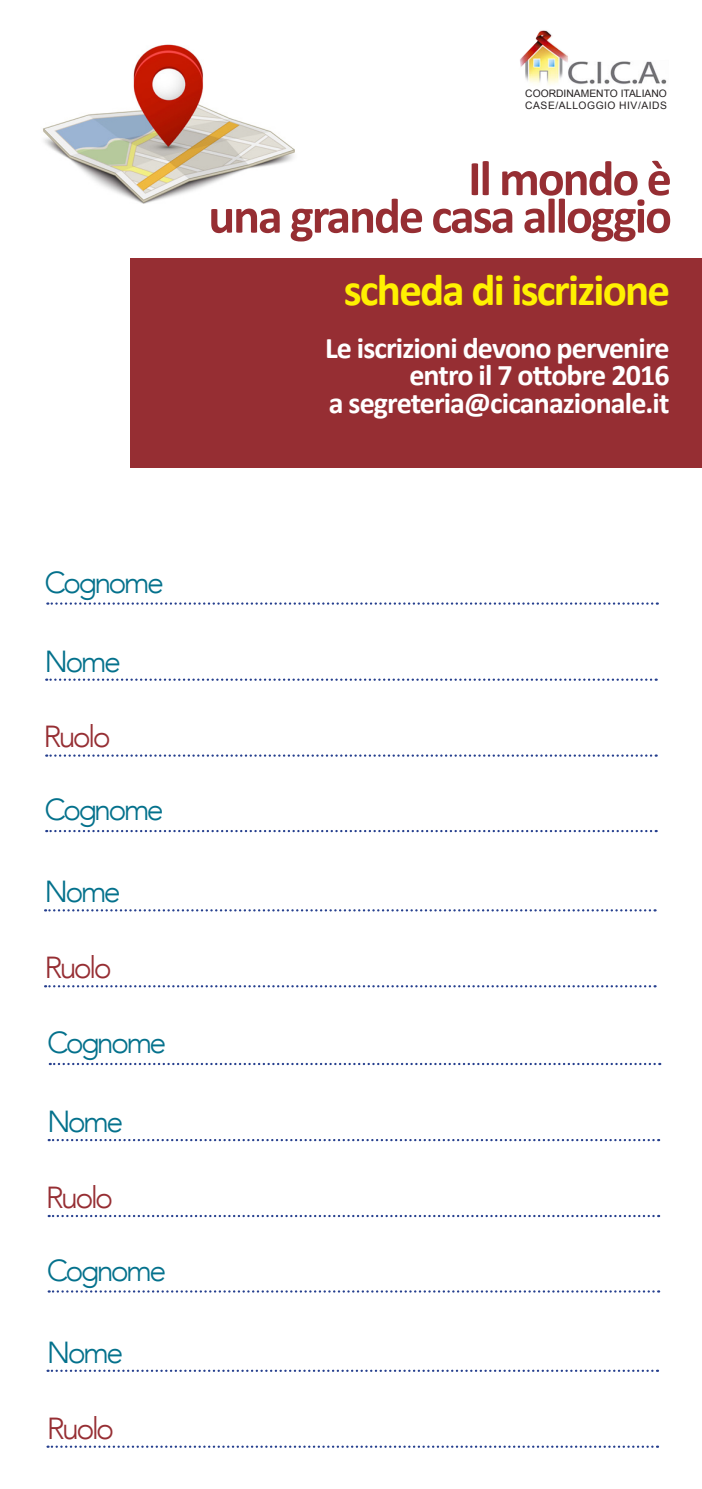
<style>
.page{position:relative;width:702px;height:1489px;background:#fff}
.page>*{position:absolute;margin:0;border:0;box-sizing:border-box;transform-origin:0 0}
.t1{font:700 50px/37.5px "Calibri";letter-spacing:-.04em;color:#962e33;text-align:right}
.t2{font:700 45px "Calibri";letter-spacing:-.04em;color:#fff101}
.t3{font:300 30.25px "Avenir";letter-spacing:-.09em;color:#04718c}
.t4{font:300 30.25px "Avenir";letter-spacing:-.09em;color:#962e33}
.t5{font:700 30px "Calibri";letter-spacing:-.03em;color:#fff}
.t6{font:10.25px "Arial";color:#231f20}
.t7{font:10.25px "Arial";letter-spacing:.05em;color:#231f20}
</style>
<div class="page">
<div style="left:131px;top:258px;width:571px;height:210px;background:#962e33"></div>
<img style="left:525px;top:74px;width:142px;height:11px">
<img style="left:520px;top:30px;width:137px;height:44px">
<svg style="left:50px;top:1062px;width:610px;height:3px"></svg>
<svg style="left:49px;top:1139px;width:610px;height:2px"></svg>
<svg style="left:49px;top:1214px;width:610px;height:2px"></svg>
<svg style="left:49px;top:1290px;width:610px;height:2px"></svg>
<svg style="left:48px;top:1369px;width:610px;height:2px"></svg>
<svg style="left:48px;top:1445px;width:610px;height:2px"></svg>
<svg style="left:47px;top:602px;width:610px;height:2px"></svg>
<svg style="left:46px;top:678px;width:610px;height:2px"></svg>
<svg style="left:46px;top:754px;width:610px;height:2px"></svg>
<svg style="left:46px;top:830px;width:610px;height:2px"></svg>
<svg style="left:45px;top:909px;width:610px;height:2px"></svg>
<svg style="left:45px;top:985px;width:610px;height:2px"></svg>
<img style="left:43px;top:44px;width:252px;height:160px">
<p class="t6" style="left:525px;top:86px;width:143px">COORDINAMENTO ITALIANO</p>
<p class="t7" style="left:525px;top:99px;width:143px">CASE/ALLOGGIO HIV/AIDS</p>
<p class="t1" style="left:208px;top:160px;width:465px">Il mondo è<br>una grande casa alloggio</p>
<p class="t2" style="left:344px;top:262px;width:328px">scheda di iscrizione</p>
<p class="t5" style="left:325px;top:329px;width:346px">Le iscrizioni devono pervenire</p>
<p class="t5" style="left:409px;top:356px;width:261px">entro il 7 ottobre 2016</p>
<p class="t5" style="left:329px;top:384px;width:342px">a segreteria@cicanazionale.it</p>
<p class="t3" style="left:45px;top:564px;width:121px">Cognome</p>
<p class="t3" style="left:45px;top:643px;width:78px">Nome</p>
<p class="t4" style="left:43px;top:719px;width:69px">Ruolo</p>
<p class="t3" style="left:44px;top:792px;width:121px">Cognome</p>
<p class="t3" style="left:44px;top:873px;width:78px">Nome</p>
<p class="t4" style="left:44px;top:949px;width:69px">Ruolo</p>
<p class="t3" style="left:47px;top:1024px;width:121px">Cognome</p>
<p class="t3" style="left:47px;top:1103px;width:78px">Nome</p>
<p class="t4" style="left:46px;top:1179px;width:69px">Ruolo</p>
<p class="t3" style="left:47px;top:1252px;width:121px">Cognome</p>
<p class="t3" style="left:47px;top:1334px;width:78px">Nome</p>
<p class="t4" style="left:47px;top:1409px;width:69px">Ruolo</p>
</div>
